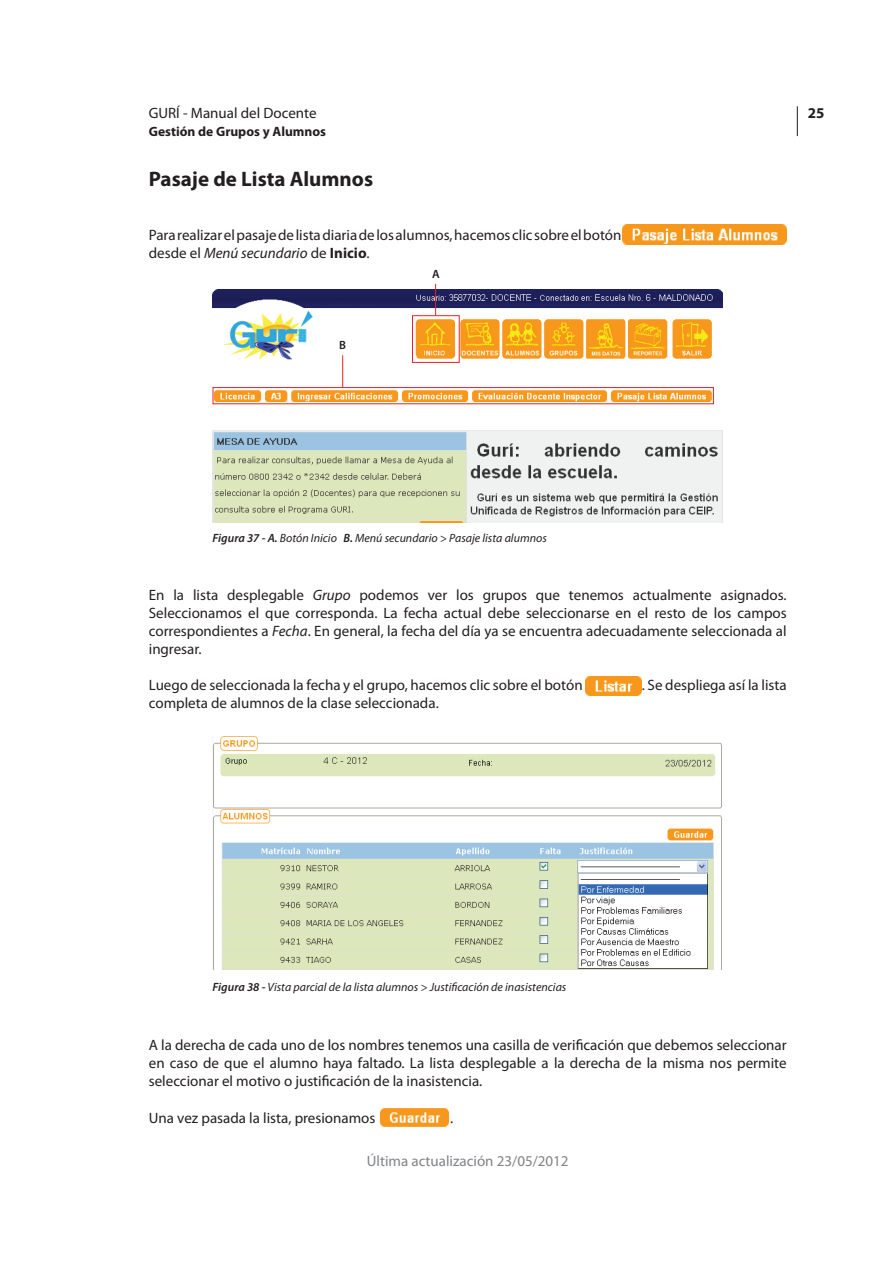
<style>
.page{position:relative;width:893px;height:1263px;background:#fff}
.page>*{position:absolute;margin:0;border:0;box-sizing:border-box;transform-origin:0 0}
.t1{font:700 21px "Myriad Pro";color:#231f20}
.t2{font:15px/18px "Myriad Pro";color:#231f20;text-align:justify}
.t3{font:15px "Myriad Pro";color:#808285}
.t4{font:700 15px "Myriad Pro";color:#231f20}
.t5{font:700 13.5px "Myriad Pro";color:#231f20}
.t6{font:italic 12px "Myriad Pro";color:#231f20}
.t7{font:600 12px "Myriad Pro";color:#231f20}
.s1{font-style:italic}
.s2{font-weight:700}
.s3{font-weight:600}
</style>
<div class="page">
<hr style="left:797px;top:106px;width:1px;height:30px;background:#231f20">
<img style="left:623px;top:225px;width:164px;height:19px">
<img style="left:585px;top:676px;width:57px;height:19px">
<img style="left:380px;top:1108px;width:69px;height:19px">
<img style="left:213px;top:289px;width:510px;height:233px">
<img style="left:213px;top:736px;width:509px;height:234px">
<hr style="left:435px;top:284px;width:1px;height:32px;background:#ee1f23">
<div style="left:412px;top:315px;width:48px;height:48px;border:1px solid #ee1f23"></div>
<div style="left:213px;top:387px;width:501px;height:17px;border:1px solid #ee1f23"></div>
<hr style="left:342px;top:355px;width:1px;height:32px;background:#ee1f23">
<p class="t2" style="left:149px;top:103px;width:169px">GURÍ - Manual del Docente</p>
<p class="t5" style="left:149px;top:122px;width:179px">Gestión de Grupos y Alumnos</p>
<h1 class="t1" style="left:149px;top:165px;width:226px">Pasaje de Lista Alumnos</h1>
<p class="t2" style="left:149px;top:226px;width:474px">Para realizar el pasaje de lista diaria de los alumnos, hacemos clic sobre el botón desde el <span class="s1">Menú secundario</span> de <span class="s2">Inicio</span>.</p>
<p class="t7" style="left:339px;top:338px;width:8px">B</p>
<p class="t7" style="left:432px;top:266px;width:9px">A</p>
<p class="t4" style="left:808px;top:103px;width:18px">25</p>
<p class="t6" style="left:213px;top:531px;width:336px"><span class="s3">Figura 37 - A.</span> Botón Inicio <span class="s3">B.</span> Menú secundario &gt; Pasaje lista alumnos</p>
<p class="t2" style="left:149px;top:586px;width:639px">En la lista desplegable <span class="s1">Grupo</span> podemos ver los grupos que tenemos actualmente asignados.<br>Seleccionamos el que corresponda. La fecha actual debe seleccionarse en el resto de los campos correspondientes a <span class="s1">Fecha</span>. En general, la fecha del día ya se encuentra adecuadamente seleccionada al ingresar.</p>
<p class="t2" style="left:149px;top:676px;width:435px">Luego de seleccionada la fecha y el grupo, hacemos clic sobre el botón</p>
<p class="t2" style="left:642px;top:676px;width:147px">. Se despliega así la lista</p>
<p class="t2" style="left:149px;top:694px;width:291px">completa de alumnos de la clase seleccionada.</p>
<p class="t6" style="left:213px;top:980px;width:355px"><span class="s3">Figura 38 -</span> Vista parcial de la lista alumnos &gt; Justificación de inasistencias</p>
<p class="t2" style="left:149px;top:1036px;width:639px">A la derecha de cada uno de los nombres tenemos una casilla de verificación que debemos seleccionar en caso de que el alumno haya faltado. La lista desplegable a la derecha de la misma nos permite seleccionar el motivo o justificación de la inasistencia.</p>
<p class="t2" style="left:149px;top:1109px;width:228px">Una vez pasada la lista, presionamos</p>
<p class="t2" style="left:450px;top:1109px;width:5px">.</p>
<p class="t3" style="left:367px;top:1151px;width:203px">Última actualización 23/05/2012</p>
</div>
